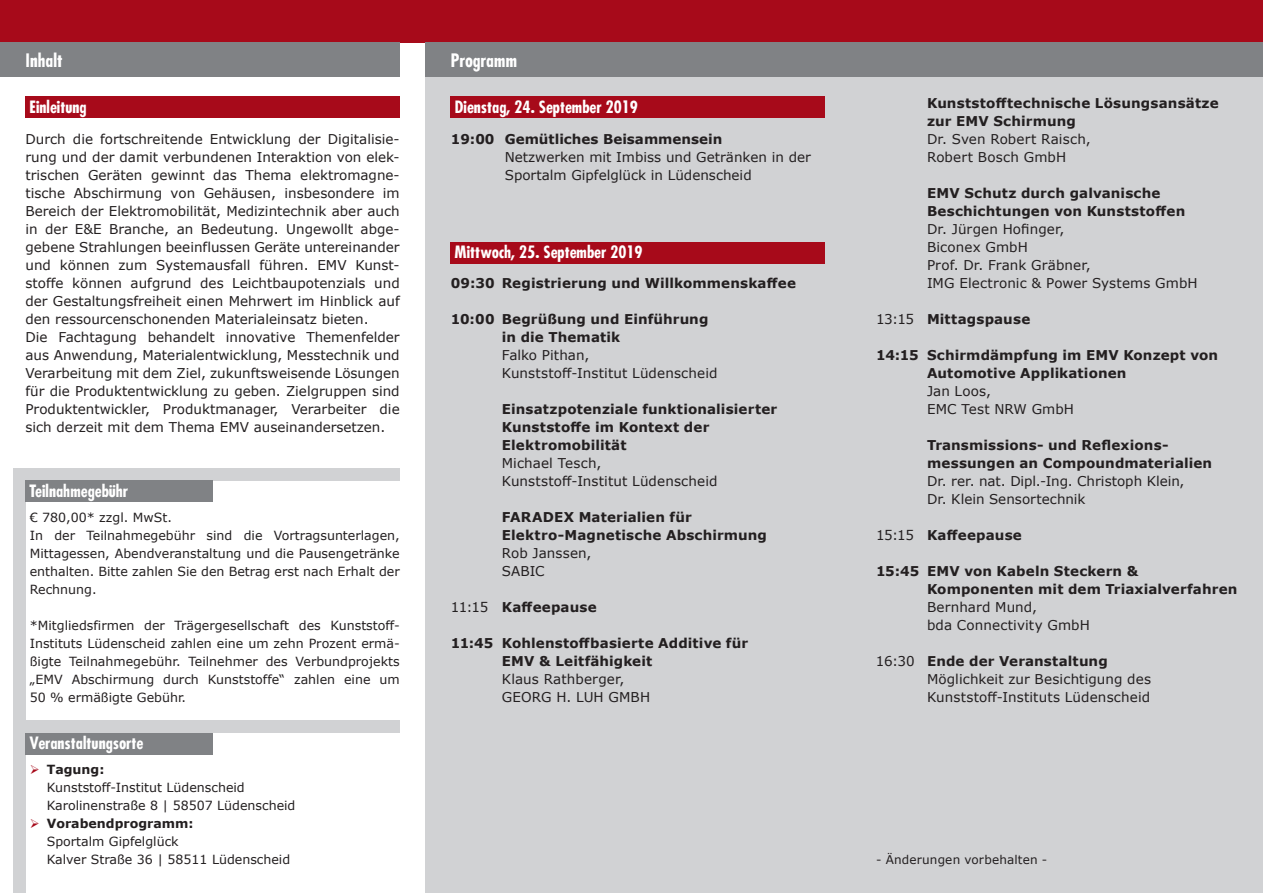
<style>
.page{position:relative;width:1263px;height:893px;background:#fff}
.page>*{position:absolute;margin:0;border:0;box-sizing:border-box;transform-origin:0 0}
.t1{font:700 condensed 18px "Futura";color:#fff}
.t2{font:700 condensed 16.5px "Futura";color:#fff}
.t3{font:13.5px/18px "Verdana";color:#231f20}
.t4{font:700 13.5px/18px "Verdana";letter-spacing:.01em;color:#231f20}
.t5{font:12.6px/18px "Verdana";color:#231f20}
.t6{font:12px "Verdana";letter-spacing:.015em;color:#231f20}
.s1{color:#a70a1a}
.s2{font-weight:700}
.s3{font-weight:400}
</style>
<div class="page">
<div style="left:425px;top:77px;width:838px;height:816px;background:#d1d2d4"></div>
<div style="left:0;top:0;width:1263px;height:43px;background:#a70a1a"></div>
<div style="left:0;top:43px;width:400px;height:34px;background:#808285"></div>
<div style="left:26px;top:96px;width:374px;height:22px;background:#a70a1a"></div>
<div style="left:425px;top:43px;width:838px;height:34px;background:#808285"></div>
<div style="left:451px;top:96px;width:374px;height:22px;background:#a70a1a"></div>
<div style="left:451px;top:243px;width:374px;height:21px;background:#a70a1a"></div>
<div style="left:13px;top:468px;width:387px;height:13px;background:#d1d2d4"></div>
<div style="left:26px;top:720px;width:374px;height:13px;background:#d1d2d4"></div>
<div style="left:13px;top:468px;width:13px;height:425px;background:#d1d2d4"></div>
<div style="left:26px;top:481px;width:187px;height:21px;background:#808285"></div>
<div style="left:26px;top:733px;width:187px;height:21px;background:#808285"></div>
<h1 class="t1" style="left:26px;top:49px;width:39px">Inhalt</h1>
<h1 class="t1" style="left:451px;top:49px;width:68px">Programm</h1>
<p class="t2" style="left:30px;top:96px;width:59px">Einleitung</p>
<p class="t3" style="left:26px;top:130px;width:376px">Durch die fortschreitende Entwicklung der Digitalisie&shy;rung und der damit verbundenen Interaktion von elek&shy;trischen Geräten gewinnt das Thema elektromagne&shy;tische Abschirmung von Gehäusen, insbesondere im Bereich der Elektromobilität, Medizintechnik aber auch in der E&amp;E Branche, an Bedeutung. Ungewollt abge&shy;gebene Strahlungen beeinflussen Geräte untereinander und können zum Systemausfall führen. EMV Kunst&shy;stoffe können aufgrund des Leichtbaupotenzials und der Gestaltungsfreiheit einen Mehrwert im Hinblick auf den ressourcenschonenden Materialeinsatz bieten.<br>Die Fachtagung behandelt innovative Themenfelder aus Anwendung, Materialentwicklung, Messtechnik und Verarbeitung mit dem Ziel, zukunftsweisende Lösungen für die Produktentwicklung zu geben. Zielgruppen sind Produktentwickler, Produktmanager, Verarbeiter die sich derzeit mit dem Thema EMV auseinandersetzen.</p>
<p class="t2" style="left:30px;top:480px;width:100px">Teilnahmegebühr</p>
<p class="t5" style="left:30px;top:508px;width:371px">€ 780,00* zzgl. MwSt.<br>In der Teilnahmegebühr sind die Vortragsunterlagen, Mittagessen, Abendveranstaltung und die Pausengetränke enthalten. Bitte zahlen Sie den Betrag erst nach Erhalt der Rechnung.</p>
<p class="t5" style="left:30px;top:616px;width:371px;text-align:justify">*Mitgliedsfirmen der Trägergesellschaft des Kunststoff-Instituts Lüdenscheid zahlen eine um zehn Prozent ermä&shy;ßigte Teilnahmegebühr. Teilnehmer des Verbundprojekts „EMV Abschirmung durch Kunststoffe“ zahlen eine um 50 % ermäßigte Gebühr.</p>
<p class="t2" style="left:30px;top:732px;width:115px">Veranstaltungsorte</p>
<p class="t5" style="left:47px;top:760px;width:250px;text-indent:-17px"><span class="s1">➢</span> <span class="s2">Tagung:<br></span>Kunststoff-Institut Lüdenscheid<br>Karolinenstraße 8 | 58507 Lüdenscheid</p>
<p class="t5" style="left:47px;top:814px;width:245px;text-indent:-17px"><span class="s1">➢</span> <span class="s2">Vorabendprogramm:<br></span>Sportalm Gipfelglück<br>Kalver Straße 36 | 58511 Lüdenscheid</p>
<p class="t2" style="left:455px;top:96px;width:185px">Dienstag, 24. September 2019</p>
<p class="t4" style="left:451px;top:130px;width:273px">19:00 Gemütliches Beisammensein</p>
<p class="t3" style="left:505px;top:148px;width:308px">Netzwerken mit Imbiss und Getränken in der<br>Sportalm Gipfelglück in Lüdenscheid</p>
<p class="t2" style="left:455px;top:241px;width:189px">Mittwoch, 25. September 2019</p>
<p class="t4" style="left:451px;top:274px;width:347px">09:30 Registrierung und Willkommenskaffee</p>
<p class="t4" style="left:502px;top:310px;width:208px;text-indent:-51px">10:00 Begrüßung und Einführung in die Thematik</p>
<p class="t3" style="left:502px;top:346px;width:217px">Falko Pithan,<br>Kunststoff-Institut Lüdenscheid</p>
<p class="t4" style="left:502px;top:400px;width:277px">Einsatzpotenziale funktionalisierter<br>Kunststoffe im Kontext der<br>Elektromobilität</p>
<p class="t3" style="left:502px;top:454px;width:217px">Michael Tesch,<br>Kunststoff-Institut Lüdenscheid</p>
<p class="t4" style="left:502px;top:508px;width:267px">FARADEX Materialien für<br>Elektro-Magnetische Abschirmung</p>
<p class="t3" style="left:502px;top:544px;width:91px">Rob Janssen,<br>SABIC</p>
<p class="t4" style="left:451px;top:598px;width:147px"><span class="s3">11:15</span> Kaffeepause</p>
<p class="t4" style="left:502px;top:634px;width:248px;text-indent:-51px">11:45 Kohlenstoffbasierte Additive für<br>EMV &amp; Leitfähigkeit</p>
<p class="t3" style="left:502px;top:670px;width:150px">Klaus Rathberger,<br>GEORG H. LUH GMBH</p>
<p class="t4" style="left:927px;top:94px;width:293px">Kunststofftechnische Lösungsansätze zur EMV Schirmung</p>
<p class="t3" style="left:927px;top:130px;width:165px">Dr. Sven Robert Raisch,<br>Robert Bosch GmbH</p>
<p class="t4" style="left:927px;top:184px;width:260px">EMV Schutz durch galvanische<br>Beschichtungen von Kunststoffen</p>
<p class="t3" style="left:927px;top:220px;width:272px">Dr. Jürgen Hofinger,<br>Biconex GmbH<br>Prof. Dr. Frank Gräbner,<br>IMG Electronic &amp; Power Systems GmbH</p>
<p class="t4" style="left:876px;top:310px;width:156px"><span class="s3">13:15</span> Mittagspause</p>
<p class="t4" style="left:927px;top:346px;width:292px;text-indent:-51px">14:15 Schirmdämpfung im EMV Konzept von<br>Automotive Applikationen</p>
<p class="t3" style="left:927px;top:382px;width:149px">Jan Loos,<br>EMC Test NRW GmbH</p>
<p class="t4" style="left:927px;top:436px;width:287px">Transmissions- und Reflexions&shy;messungen an Compoundmaterialien</p>
<p class="t3" style="left:927px;top:472px;width:259px">Dr. rer. nat. Dipl.-Ing. Christoph Klein,<br>Dr. Klein Sensortechnik</p>
<p class="t4" style="left:876px;top:526px;width:147px"><span class="s3">15:15</span> Kaffeepause</p>
<p class="t4" style="left:927px;top:562px;width:312px;text-indent:-51px">15:45 EMV von Kabeln Steckern &amp;<br>Komponenten mit dem Triaxialverfahren</p>
<p class="t3" style="left:927px;top:598px;width:164px">Bernhard Mund,<br>bda Connectivity GmbH</p>
<p class="t3" style="left:927px;top:652px;width:226px;text-indent:-51px">16:30 <span class="s2">Ende der Veranstaltung<br></span>Möglichkeit zur Besichtigung des<br>Kunststoff-Instituts Lüdenscheid</p>
<p class="t6" style="left:876px;top:851px;width:173px">- Änderungen vorbehalten -</p>
</div>
